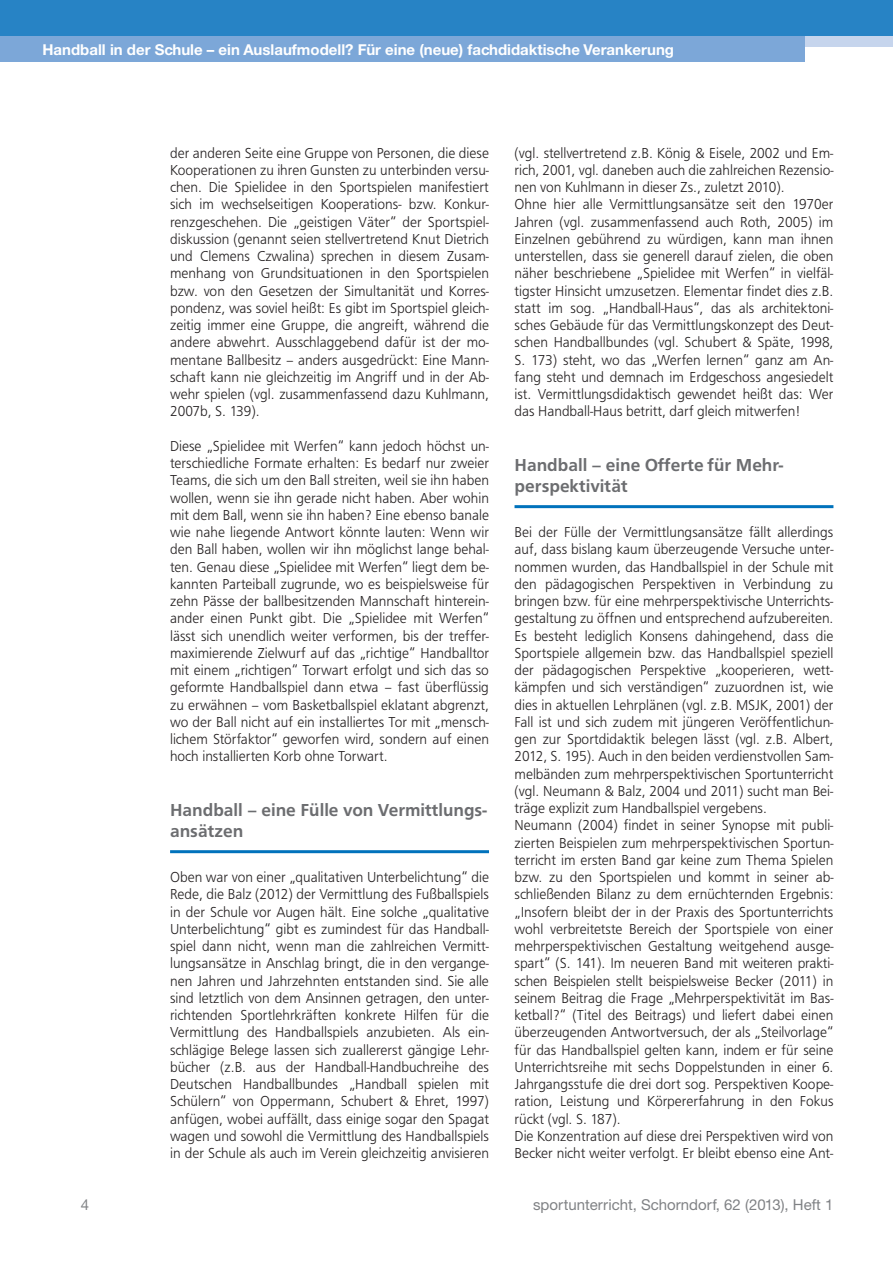
<style>
.page{position:relative;width:893px;height:1263px;background:#fff}
.page>*{position:absolute;margin:0;border:0;box-sizing:border-box;transform-origin:0 0}
.t1{font:500 18px/21px "Frutus T";color:#6c6d70}
.t2{font:300 15px/17.2px "Frutus T";color:#231f20;text-align:justify;scale:.95 1}
.t3{font:700 15px "Helvetica Neue CE";color:#fff}
.t4{font:15px "Helvetica Neue CE";color:#808285}
</style>
<div class="page">
<div style="left:0;top:0;width:893px;height:47px;background:#c6d5ed"></div>
<div style="left:0;top:0;width:805px;height:62px;background:#7ca7d8"></div>
<div style="left:0;top:0;width:893px;height:36px;background:#2783c5"></div>
<hr style="left:170px;top:850px;width:319px;height:3px;background:#0072bc">
<hr style="left:514px;top:505px;width:319px;height:3px;background:#0072bc">
<p class="t3" style="left:43px;top:41px;width:633px">Handball in der Schule – ein Auslaufmodell? Für eine (neue) fachdidaktische Verankerung</p>
<p class="t2" style="left:170px;top:144px;width:337px">der anderen Seite eine Gruppe von Personen, die diese Kooperationen zu ihren Gunsten zu unterbinden versu&shy;chen. Die Spielidee in den Sportspielen manifestiert sich im wechselseitigen Kooperations- bzw. Konkur&shy;renzgeschehen. Die „geistigen Väter“ der Sportspiel&shy;diskussion (genannt seien stellvertretend Knut Dietrich und Clemens Czwalina) sprechen in diesem Zusam&shy;menhang von Grundsituationen in den Sportspielen bzw. von den Gesetzen der Simultanität und Korres&shy;pondenz, was soviel heißt: Es gibt im Sportspiel gleich&shy;zeitig immer eine Gruppe, die angreift, während die andere abwehrt. Ausschlaggebend dafür ist der mo&shy;mentane Ballbesitz – anders ausgedrückt: Eine Mann&shy;schaft kann nie gleichzeitig im Angriff und in der Ab&shy;wehr spielen (vgl. zusammenfassend dazu Kuhlmann, 2007b, S. 139).</p>
<p class="t2" style="left:170px;top:437px;width:337px">Diese „Spielidee mit Werfen“ kann jedoch höchst un&shy;terschiedliche Formate erhalten: Es bedarf nur zweier Teams, die sich um den Ball streiten, weil sie ihn haben wollen, wenn sie ihn gerade nicht haben. Aber wohin mit dem Ball, wenn sie ihn haben? Eine ebenso banale wie nahe liegende Antwort könnte lauten: Wenn wir den Ball haben, wollen wir ihn möglichst lange behal&shy;ten. Genau diese „Spielidee mit Werfen“ liegt dem be&shy;kannten Parteiball zugrunde, wo es beispielsweise für zehn Pässe der ballbesitzenden Mannschaft hinterein&shy;ander einen Punkt gibt. Die „Spielidee mit Werfen“ lässt sich unendlich weiter verformen, bis der treffer&shy;maximierende Zielwurf auf das „richtige“ Handballtor mit einem „richtigen“ Torwart erfolgt und sich das so geformte Handballspiel dann etwa – fast überflüssig zu erwähnen – vom Basketballspiel eklatant abgrenzt, wo der Ball nicht auf ein installiertes Tor mit „mensch&shy;lichem Störfaktor“ geworfen wird, sondern auf einen hoch installierten Korb ohne Torwart.</p>
<p class="t1" style="left:170px;top:800px;width:318px">Handball – eine Fülle von Vermittlungs&shy;ansätzen</p>
<p class="t2" style="left:170px;top:868px;width:337px">Oben war von einer „qualitativen Unterbelichtung“ die Rede, die Balz (2012) der Vermittlung des Fußballspiels in der Schule vor Augen hält. Eine solche „qualitative Unterbelichtung“ gibt es zumindest für das Handball&shy;spiel dann nicht, wenn man die zahlreichen Vermitt&shy;lungsansätze in Anschlag bringt, die in den vergange&shy;nen Jahren und Jahrzehnten entstanden sind. Sie alle sind letztlich von dem Ansinnen getragen, den unter&shy;richtenden Sportlehrkräften konkrete Hilfen für die Vermittlung des Handballspiels anzubieten. Als ein&shy;schlägige Belege lassen sich zuallererst gängige Lehr&shy;bücher (z.B. aus der Handball-Handbuchreihe des Deutschen Handballbundes „Handball spielen mit Schülern“ von Oppermann, Schubert &amp; Ehret, 1997) anfügen, wobei auffällt, dass einige sogar den Spagat wagen und sowohl die Vermittlung des Handballspiels in der Schule als auch im Verein gleichzeitig anvisieren</p>
<p class="t2" style="left:514px;top:144px;width:337px;text-align:left">(vgl. stellvertretend z.B. König &amp; Eisele, 2002 und Em&shy;rich, 2001, vgl. daneben auch die zahlreichen Rezensio&shy;nen von Kuhlmann in dieser Zs., zuletzt 2010).<br>Ohne hier alle Vermittlungsansätze seit den 1970er Jahren (vgl. zusammenfassend auch Roth, 2005) im Einzelnen gebührend zu würdigen, kann man ihnen unterstellen, dass sie generell darauf zielen, die oben näher beschriebene „Spielidee mit Werfen“ in vielfäl&shy;tigster Hinsicht umzusetzen. Elementar findet dies z.B. statt im sog. „Handball-Haus“, das als architektoni&shy;sches Gebäude für das Vermittlungskonzept des Deut&shy;schen Handballbundes (vgl. Schubert &amp; Späte, 1998, S. 173) steht, wo das „Werfen lernen“ ganz am An&shy;fang steht und demnach im Erdgeschoss angesiedelt ist. Vermittlungsdidaktisch gewendet heißt das: Wer das Handball-Haus betritt, darf gleich mitwerfen!</p>
<p class="t1" style="left:514px;top:455px;width:270px">Handball – eine Offerte für Mehr&shy;perspektivität</p>
<p class="t2" style="left:514px;top:523px;width:337px;text-align:left">Bei der Fülle der Vermittlungsansätze fällt allerdings auf, dass bislang kaum überzeugende Versuche unter&shy;nommen wurden, das Handballspiel in der Schule mit den pädagogischen Perspektiven in Verbindung zu bringen bzw. für eine mehrperspektivische Unterrichts&shy;gestaltung zu öffnen und entsprechend aufzubereiten.<br>Es besteht lediglich Konsens dahingehend, dass die Sportspiele allgemein bzw. das Handballspiel speziell der pädagogischen Perspektive „kooperieren, wett&shy;kämpfen und sich verständigen“ zuzuordnen ist, wie dies in aktuellen Lehrplänen (vgl. z.B. MSJK, 2001) der Fall ist und sich zudem mit jüngeren Veröffentlichun&shy;gen zur Sportdidaktik belegen lässt (vgl. z.B. Albert, 2012, S. 195). Auch in den beiden verdienstvollen Sam&shy;melbänden zum mehrperspektivischen Sportunterricht (vgl. Neumann &amp; Balz, 2004 und 2011) sucht man Bei&shy;träge explizit zum Handballspiel vergebens.<br>Neumann (2004) findet in seiner Synopse mit publi&shy;zierten Beispielen zum mehrperspektivischen Sportun&shy;terricht im ersten Band gar keine zum Thema Spielen bzw. zu den Sportspielen und kommt in seiner ab&shy;schließenden Bilanz zu dem ernüchternden Ergebnis: „Insofern bleibt der in der Praxis des Sportunterrichts wohl verbreitetste Bereich der Sportspiele von einer mehrperspektivischen Gestaltung weitgehend ausge&shy;spart“ (S. 141). Im neueren Band mit weiteren prakti&shy;schen Beispielen stellt beispielsweise Becker (2011) in seinem Beitrag die Frage „Mehrperspektivität im Bas&shy;ketball?“ (Titel des Beitrags) und liefert dabei einen überzeugenden Antwortversuch, der als „Steilvorlage“ für das Handballspiel gelten kann, indem er für seine Unterrichtsreihe mit sechs Doppelstunden in einer 6.<br>Jahrgangsstufe die drei dort sog. Perspektiven Koope&shy;ration, Leistung und Körpererfahrung in den Fokus rückt (vgl. S. 187).<br>Die Konzentration auf diese drei Perspektiven wird von Becker nicht weiter verfolgt. Er bleibt ebenso eine Ant-</p>
<p class="t4" style="left:81px;top:1195px;width:10px">4</p>
<p class="t4" style="left:533px;top:1195px;width:302px">sportunterricht, Schorndorf, 62 (2013), Heft 1</p>
</div>
